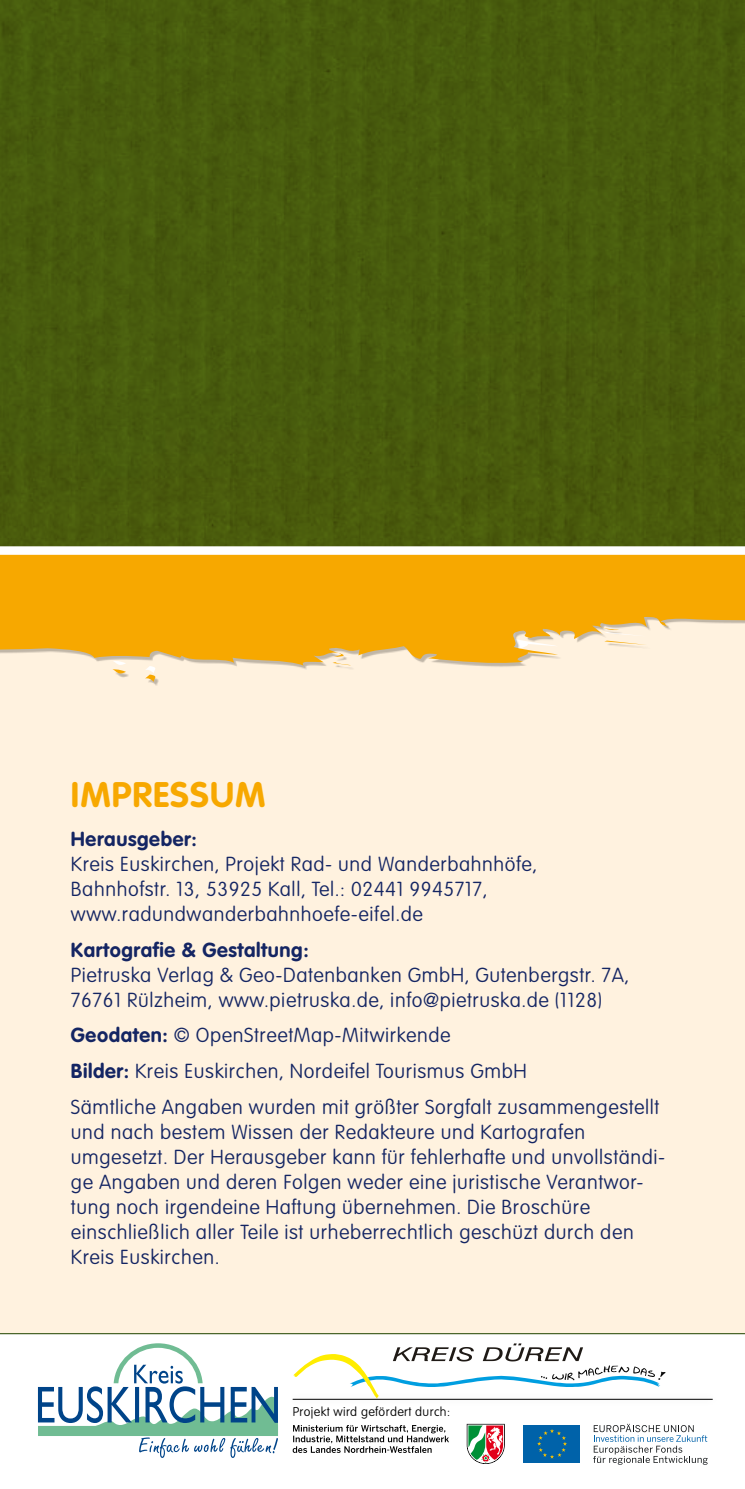
<style>
.page{position:relative;width:745px;height:1489px;background:#fff}
.page>*{position:absolute;margin:0;border:0;box-sizing:border-box;transform-origin:0 0}
.t1{font:700 35px "VAG Rounded Std";letter-spacing:.03em;color:#f7a800}
.t2{font:100 20px/25px "VAG Rounded Std";letter-spacing:.03em;color:#142563}
.t3{font:700 20px "VAG Rounded Std";letter-spacing:.03em;color:#142563}
.t4{font:100 12.5px "VAG Rounded Std";letter-spacing:.03em;color:#000}
.s1{font-weight:700}
</style>
<div class="page">
<div style="left:0;top:180px;width:744px;height:1308px;background:#fff2df"></div>
<div style="left:0;top:0;width:744px;height:546px;background:#485b0d"></div>
<svg style="left:0;top:546px;width:744px;height:9px;background:#f8f7f1"></svg>
<svg style="left:0;top:555px;width:744px;height:128px;fill:#f7a800"></svg>
<div style="left:0;top:1333px;width:744px;height:155px;background:#fff"></div>
<svg style="left:293px;top:1343px;width:372px;height:47px;background:#dfe8e6"></svg>
<svg style="left:38px;top:1343px;width:240px;height:114px;background:#c5dadd"></svg>
<svg style="left:292px;top:1424px;width:156px;height:28px;background:#c5c5c5"></svg>
<svg style="left:466px;top:1423px;width:38px;height:40px;background:#ae9b8c"></svg>
<div style="left:523px;top:1424px;width:56px;height:38px;background:#0062a9"></div>
<svg style="left:537px;top:1429px;width:29px;height:29px"></svg>
<svg style="left:592px;top:1423px;width:115px;height:41px;background:#d7dbdf"></svg>
<div style="left:285px;top:1390px;width:433px;height:17px;background:#000;opacity:.25"></div>
<hr style="left:292px;top:1398px;width:420px;height:1px;background:#000">
<h1 class="t1" style="left:71px;top:774px;width:196px">IMPRESSUM</h1>
<p class="t3" style="left:71px;top:827px;width:127px">Herausgeber:</p>
<p class="t2" style="left:71px;top:852px;width:467px">Kreis Euskirchen, Projekt Rad- und Wanderbahnhöfe,<br>Bahnhofstr. 13, 53925 Kall, Tel.: 02441 9945717, www.radundwanderbahnhoefe-eifel.de</p>
<p class="t3" style="left:71px;top:938px;width:239px">Kartografie &amp; Gestaltung:</p>
<p class="t2" style="left:71px;top:962px;width:559px">Pietruska Verlag &amp; Geo-Datenbanken GmbH, Gutenbergstr. 7A,<br>76761 Rülzheim, www.pietruska.de, info@pietruska.de (1128)</p>
<p class="t2" style="left:71px;top:1018px;width:589px;line-height:35.8px"><span class="s1">Geodaten:</span> © OpenStreetMap-Mitwirkende<br><span class="s1">Bilder:</span> Kreis Euskirchen, Nordeifel Tourismus GmbH<br>Sämtliche Angaben wurden mit größter Sorgfalt zusammengestellt</p>
<p class="t2" style="left:71px;top:1119px;width:595px">und nach bestem Wissen der Redakteure und Kartografen umgesetzt. Der Herausgeber kann für fehlerhafte und unvollständi&shy;ge Angaben und deren Folgen weder eine juristische Verantwor&shy;tung noch irgendeine Haftung übernehmen. Die Broschüre einschließlich aller Teile ist urheberrechtlich geschüzt durch den Kreis Euskirchen.</p>
<p class="t4" style="left:292px;top:1404px;width:159px">Projekt wird gefördert durch:</p>
</div>
